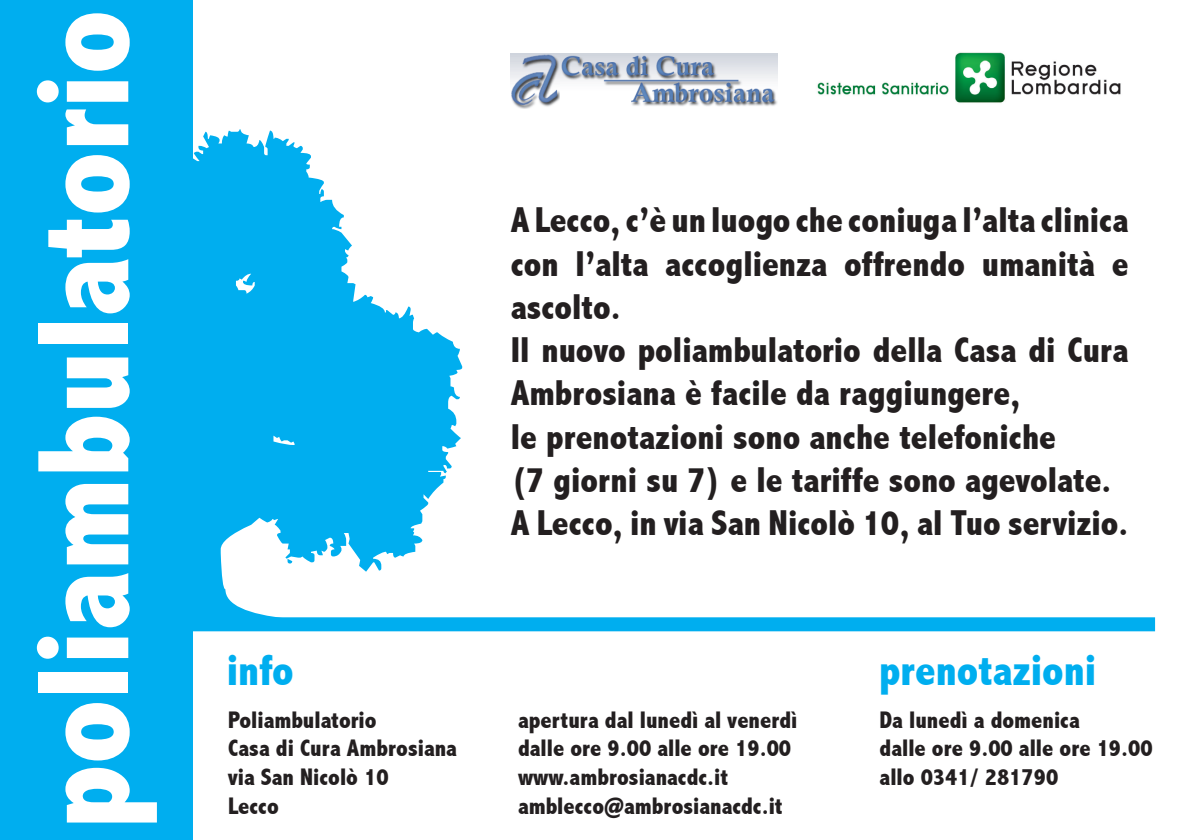
<style>
.page{position:relative;width:1191px;height:840px;background:#fff}
.page>*{position:absolute;margin:0;border:0;box-sizing:border-box;transform-origin:0 0}
.t1{font:800 condensed 132px "Abadi";color:#fff}
.t2{font:800 condensed 44px "Abadi";color:#00aeef}
.t3{font:800 condensed 36px/43.2px "Abadi";color:#231f20;text-align:justify}
.t4{font:800 condensed 24px "Abadi";color:#231f20}
</style>
<div class="page">
<div style="left:0;top:0;width:193px;height:839px;background:#00aeef"></div>
<img style="left:817px;top:52px;width:304px;height:51px">
<div style="left:187px;top:617px;width:968px;height:14px;background:#00aeef"></div>
<img style="left:511px;top:54px;width:266px;height:54px">
<p class="t1" style="left:8px;top:828px;width:820px;rotate:-90deg">poliambulatorio</p>
<p class="t3" style="left:511px;top:199px;width:619px">A Lecco, c’è un luogo che coniuga l’alta clinica con l’alta accoglienza offrendo umanità e ascolto.</p>
<p class="t3" style="left:511px;top:328px;width:619px">Il nuovo poliambulatorio della Casa di Cura<br>Ambrosiana è facile da raggiungere,</p>
<p class="t3" style="left:511px;top:415px;width:547px">le prenotazioni sono anche telefoniche</p>
<p class="t3" style="left:511px;top:458px;width:602px">(7 giorni su 7) e le tariffe sono agevolate.</p>
<p class="t3" style="left:511px;top:501px;width:619px">A Lecco, in via San Nicolò 10, al Tuo servizio.</p>
<p class="t2" style="left:227px;top:644px;width:68px">info</p>
<p class="t2" style="left:879px;top:644px;width:219px">prenotazioni</p>
<p class="t4" style="left:518px;top:705px;width:281px">apertura dal lunedì al venerdì</p>
<p class="t4" style="left:518px;top:734px;width:275px">dalle ore 9.00 alle ore 19.00</p>
<p class="t4" style="left:518px;top:762px;width:212px">www.ambrosianacdc.it</p>
<p class="t4" style="left:518px;top:791px;width:266px">amblecco@ambrosianacdc.it</p>
<p class="t4" style="left:228px;top:705px;width:150px">Poliambulatorio</p>
<p class="t4" style="left:228px;top:734px;width:230px">Casa di Cura Ambrosiana</p>
<p class="t4" style="left:228px;top:762px;width:162px">via San Nicolò 10</p>
<p class="t4" style="left:228px;top:791px;width:52px">Lecco</p>
<p class="t4" style="left:879px;top:705px;width:202px">Da lunedì a domenica</p>
<p class="t4" style="left:879px;top:734px;width:275px">dalle ore 9.00 alle ore 19.00</p>
<p class="t4" style="left:879px;top:762px;width:180px">allo 0341/ 281790</p>
</div>
